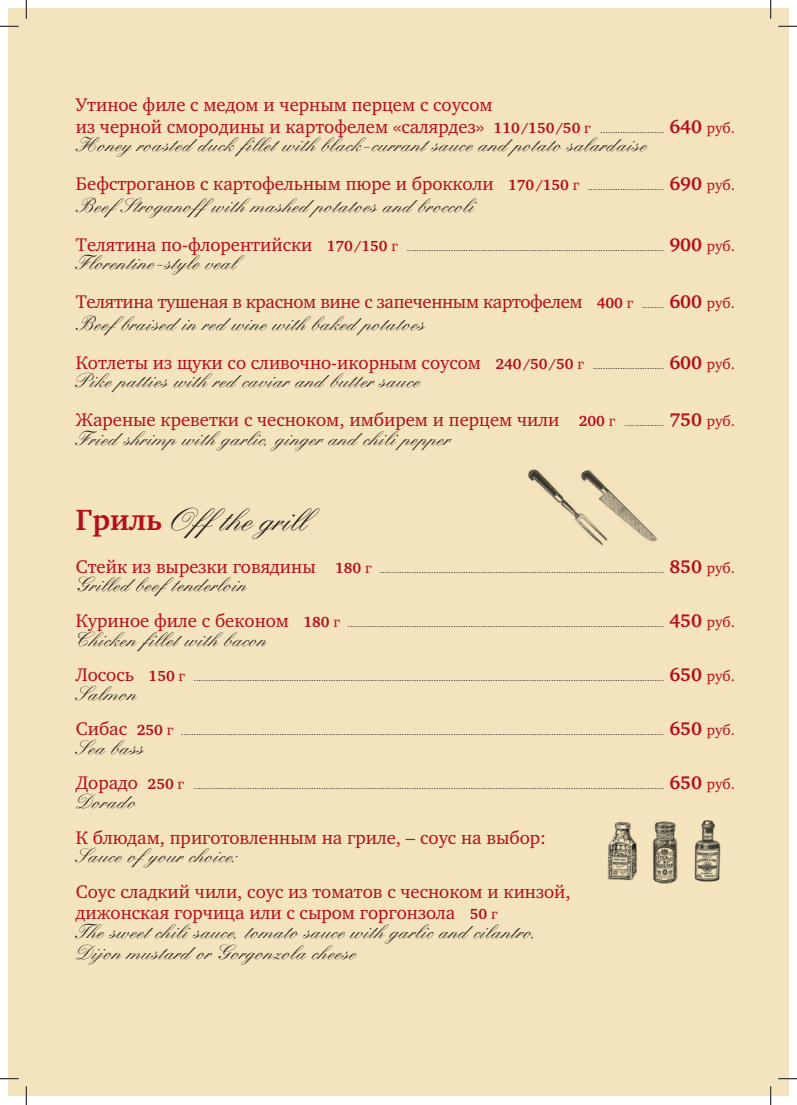
<style>
.page{position:relative;width:797px;height:1105px;background:#fff}
.page>*{position:absolute;margin:0;border:0;box-sizing:border-box;transform-origin:0 0}
.t1{font:500 31.25px "Kuenstler Script";color:#231f20}
.t2{font:500 20px/21.2px "Kuenstler Script";letter-spacing:.025em;color:#231f20}
.t3{font:18.75px/21.2px "Charter C";color:#b50e1a}
.t4{font:18.75px "Charter C";letter-spacing:-.02em;color:#b50e1a}
.t5{font:8.75px "Charter C";color:#231f20}
.s1{font-weight:700;font-size:15px}
.s2{font-size:15px}
.s3{font-size:8.75px;color:#231f20}
.s4{font-weight:700}
.s5{font-size:18.75px;color:#b50e1a}
.s6{font-weight:700;font-size:15px;color:#b50e1a}
.s7{font-size:15px;color:#b50e1a}
.s8{font-weight:700;font-size:18.75px;color:#b50e1a}
.s9{font-family:"Charter C";font-weight:700;font-size:30px;color:#b50e1a}
</style>
<div class="page">
<div style="left:9px;top:9px;width:779px;height:1087px;background:#f3e4bd"></div>
<svg style="left:611px;top:492px;width:47px;height:50px"></svg>
<img style="left:528px;top:469px;width:83px;height:77px">
<img style="left:607px;top:822px;width:30px;height:59px">
<img style="left:653px;top:821px;width:25px;height:63px">
<img style="left:694px;top:820px;width:27px;height:62px">
<svg style="left:0;top:25px;width:19px;height:2px"></svg>
<svg style="left:778px;top:25px;width:19px;height:2px"></svg>
<svg style="left:0;top:1078px;width:19px;height:1px"></svg>
<svg style="left:778px;top:1078px;width:19px;height:1px"></svg>
<svg style="left:25px;top:0;width:2px;height:19px"></svg>
<svg style="left:25px;top:1086px;width:2px;height:19px"></svg>
<svg style="left:770px;top:0;width:1px;height:19px"></svg>
<svg style="left:770px;top:1086px;width:1px;height:19px"></svg>
<h3 class="t3" style="left:76px;top:95px;width:660px">Утиное филе с медом и черным перцем с соусом<br>из черной смородины и картофелем «салярдез» <span class="s1">110/150/50</span> <span class="s2">г</span> <span class="s3">..........................</span> <span class="s4">640</span> <span class="s2">руб.</span></h3>
<h2 class="t2" style="left:76px;top:135px;width:572px">Honey roasted duck fillet with black-currant sauce and potato salardaise</h2>
<h3 class="t3" style="left:76px;top:174px;width:660px">Бефстроганов с картофельным пюре и брокколи <span class="s1">170/150</span> <span class="s2">г</span> <span class="s3">...............................</span> <span class="s4">690</span> <span class="s2">руб.</span></h3>
<h2 class="t2" style="left:76px;top:195px;width:399px">BeefStroganoffwith mashed potatoes and broccoli</h2>
<p class="t5" style="left:76px;top:243px;width:660px"><span class="s5">Телятина по-флорентийски</span> <span class="s6">170/150</span> <span class="s7">г</span> ......................................................................................................... <span class="s8">900</span> <span class="s7">руб.</span></p>
<h2 class="t2" style="left:76px;top:252px;width:162px">Florentine-style veal</h2>
<h3 class="t4" style="left:76px;top:292px;width:660px">Телятина тушеная в красном вине с запеченным картофелем <span class="s1">400</span> <span class="s2">г</span> <span class="s3">.........</span> <span class="s4">600</span> <span class="s2">руб.</span></h3>
<h2 class="t2" style="left:76px;top:313px;width:350px">Beefbraised in red wine with baked potatoes</h2>
<h3 class="t3" style="left:76px;top:352px;width:660px">Котлеты из щуки со сливочно-икорным соусом <span class="s1">240/50/50</span> <span class="s2">г</span> <span class="s3">.............................</span> <span class="s4">600</span> <span class="s2">руб.</span></h3>
<h2 class="t2" style="left:76px;top:370px;width:345px">Pike patties with red caviar and butter sauce</h2>
<h3 class="t3" style="left:76px;top:409px;width:660px">Жареные креветки с чесноком, имбирем и перцем чили <span class="s1">200</span> <span class="s2">г</span> <span class="s3">................</span> <span class="s4">750</span> <span class="s2">руб.</span></h3>
<h2 class="t2" style="left:76px;top:428px;width:375px">Fried shrimp with garlic, ginger and chili pepper</h2>
<h1 class="t1" style="left:76px;top:501px;width:232px"><span class="s9">Гриль</span> Offthe grill</h1>
<p class="t5" style="left:76px;top:565px;width:660px"><span class="s5">Стейк из вырезки говядины</span> <span class="s6">180</span> <span class="s7">г</span> .................................................................................................................... <span class="s8">850</span> <span class="s7">руб.</span></p>
<h2 class="t2" style="left:76px;top:574px;width:172px">Grilled beeftenderloin</h2>
<p class="t5" style="left:76px;top:619px;width:660px"><span class="s5">Куриное филе с беконом</span> <span class="s6">180</span> <span class="s7">г</span> ................................................................................................................................. <span class="s8">450</span> <span class="s7">руб.</span></p>
<h2 class="t2" style="left:76px;top:629px;width:192px">Chicken fillet with bacon</h2>
<p class="t5" style="left:76px;top:673px;width:660px"><span class="s5">Лосось</span> <span class="s6">150</span> <span class="s7">г</span> ................................................................................................................................................................................................ <span class="s8">650</span> <span class="s7">руб.</span></p>
<h2 class="t2" style="left:76px;top:683px;width:62px">Salmon</h2>
<p class="t5" style="left:76px;top:727px;width:660px"><span class="s5">Сибас</span> <span class="s6">250</span> <span class="s7">г</span> ..................................................................................................................................................................................................... <span class="s8">650</span> <span class="s7">руб.</span></p>
<h2 class="t2" style="left:76px;top:737px;width:69px">Sea bass</h2>
<p class="t5" style="left:76px;top:782px;width:660px"><span class="s5">Дорадо</span> <span class="s6">250</span> <span class="s7">г</span> ................................................................................................................................................................................................ <span class="s8">650</span> <span class="s7">руб.</span></p>
<h2 class="t2" style="left:76px;top:791px;width:61px">Dorado</h2>
<h3 class="t3" style="left:76px;top:827px;width:472px">К блюдам, приготовленным на гриле, – соус на выбор:</h3>
<h2 class="t2" style="left:76px;top:845px;width:163px">Sauce ofyour choice:</h2>
<h3 class="t3" style="left:76px;top:881px;width:496px">Соус сладкий чили, соус из томатов с чесноком и кинзой, дижонская горчица или с сыром горгонзола <span class="s1">50</span> <span class="s2">г</span></h3>
<h2 class="t2" style="left:76px;top:921px;width:462px">The sweet chili sauce, tomato sauce with garlic and cilantro,<br>Dijon mustard or Gorgonzola cheese</h2>
</div>
